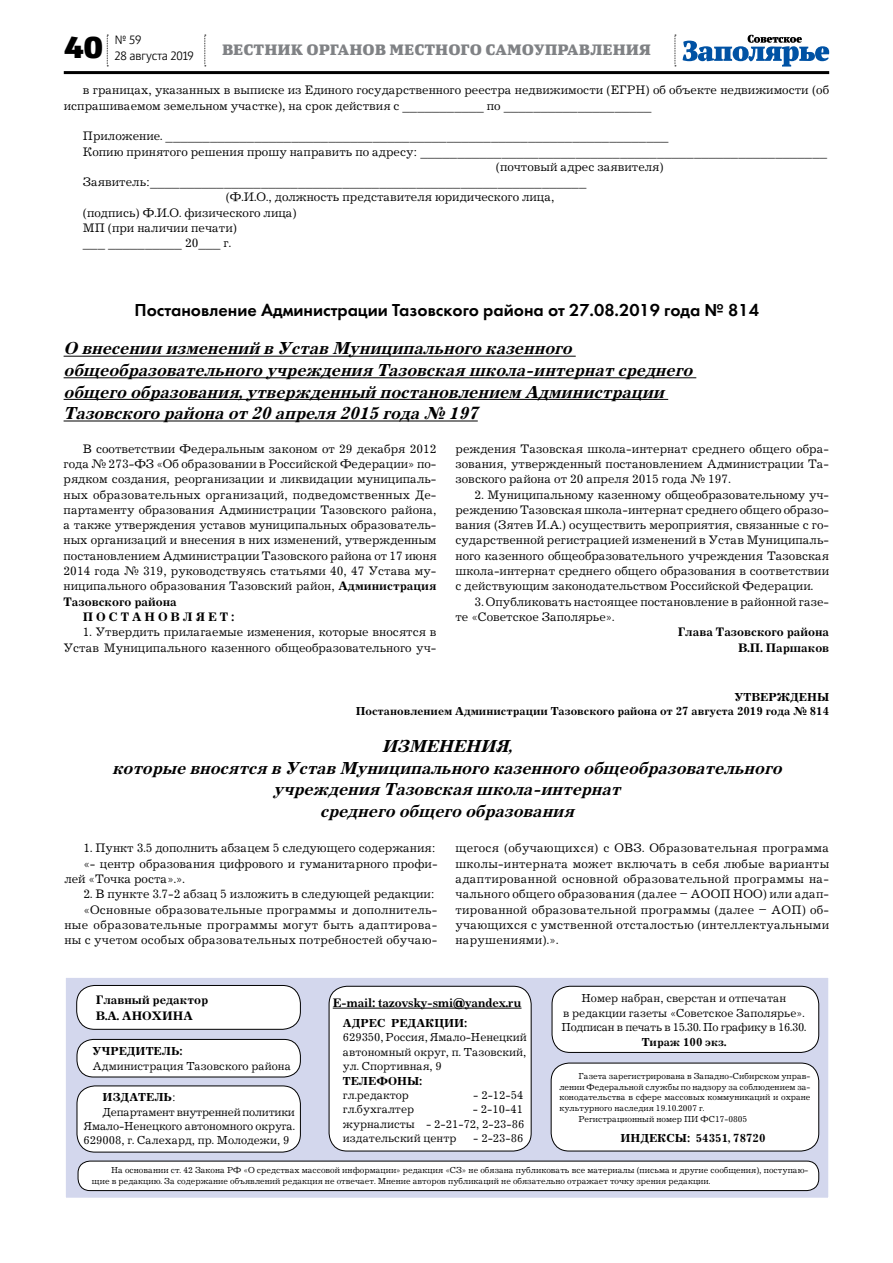
<style>
.page{position:relative;width:893px;height:1263px;background:#fff}
.page>*{position:absolute;margin:0;border:0;box-sizing:border-box;transform-origin:0 0}
.t1{font:900 30px "Yefimov Sans";color:#000}
.t2{font:italic 700 18px/21.6px "Journal C";color:#000}
.t3{font:18px "Futura Demi C";color:#000}
.t4{font:900 15px "Yefimov Serif";letter-spacing:.005em;color:#808285}
.t5{font:12.75px/15.3px "Journal C";color:#000;text-align:justify}
.t6{font:12.75px/15.3px "Journal C";letter-spacing:.02em;color:#000;text-align:right}
.t7{font:700 12.75px/15.3px "Journal C";color:#000}
.t8{font:700 12.75px "Journal C";letter-spacing:-.02em;color:#000}
.t9{font:12px/14.4px "Journal C";color:#000;text-align:justify}
.t10{font:700 12px/14.4px "Journal C";color:#000;text-align:right}
.t11{font:300 12px/15.8px "Yefimov Sans";letter-spacing:-.005em;color:#000}
.t12{font:9px/10.8px "Journal C";color:#000}
.s1{font-weight:700}
</style>
<div class="page">
<svg style="left:107px;top:35px;width:1px;height:31px"></svg>
<svg style="left:675px;top:35px;width:1px;height:31px"></svg>
<svg style="left:204px;top:35px;width:2px;height:31px"></svg>
<hr style="left:64px;top:71px;width:765px;height:3px;background:#000">
<svg style="left:683px;top:35px;width:146px;height:32px"></svg>
<div style="left:64px;top:976px;width:766px;height:223px;background:#d3d7ed;border:2px solid #fff"></div>
<div style="left:78px;top:1161px;width:741px;height:29px;background:#fff;border-radius:12px"></div>
<div style="left:78px;top:1161px;width:741px;height:30px;border:1px solid #000;border-radius:12px"></div>
<div style="left:77px;top:1086px;width:223px;height:66px;background:#fff;border-radius:18px"></div>
<div style="left:77px;top:1085px;width:224px;height:67px;border:1px solid #000;border-radius:18px"></div>
<div style="left:77px;top:1039px;width:223px;height:38px;background:#fff;border-radius:16px"></div>
<div style="left:77px;top:1039px;width:224px;height:38px;border:1px solid #000;border-radius:16px"></div>
<div style="left:77px;top:985px;width:223px;height:44px;background:#fff;border-radius:18px"></div>
<div style="left:76px;top:985px;width:225px;height:45px;border:1px solid #000;border-radius:18px"></div>
<div style="left:551px;top:1063px;width:268px;height:88px;background:#fff;border-radius:18px"></div>
<div style="left:551px;top:1063px;width:268px;height:88px;border:1px solid #000;border-radius:18px"></div>
<div style="left:329px;top:986px;width:202px;height:165px;background:#fff;border-radius:18px"></div>
<div style="left:329px;top:986px;width:202px;height:165px;border:1px solid #000;border-radius:18px"></div>
<div style="left:552px;top:986px;width:267px;height:66px;background:#fff;border-radius:18px"></div>
<div style="left:552px;top:986px;width:267px;height:67px;border:1px solid #000;border-radius:18px"></div>
<hr style="left:333px;top:1008px;width:188px;height:1px;background:#000">
<hr style="left:64px;top:356px;width:512px;height:1px;background:#000">
<hr style="left:64px;top:377px;width:632px;height:1px;background:#000">
<hr style="left:64px;top:399px;width:604px;height:1px;background:#000">
<hr style="left:64px;top:420px;width:414px;height:1px;background:#000">
<h1 class="t1" style="left:64px;top:28px;width:41px">40</h1>
<p class="t11" style="left:115px;top:32px;width:81px">№ 59<br>28 августа 2019</p>
<p class="t4" style="left:222px;top:40px;width:431px">вестник органов местного самоуправления</p>
<p class="t5" style="left:64px;top:83px;width:767px;text-indent:19px">в границах, указанных в выписке из Единого государственного реестра недвижимости (ЕГРН) об объекте недвижимости (об испрашиваемом земельном участке), на срок действия с ___________ по ____________________</p>
<p class="t5" style="left:83px;top:129px;width:587px">Приложение. ____________________________________________________________________</p>
<p class="t5" style="left:83px;top:144px;width:746px">Копию принятого решения прошу направить по адресу: _______________________________________________________</p>
<p class="t5" style="left:496px;top:159px;width:169px">(почтовый адрес заявителя)</p>
<p class="t5" style="left:83px;top:175px;width:505px">Заявитель:___________________________________________________________</p>
<p class="t5" style="left:226px;top:190px;width:330px">(Ф.И.О., должность представителя юридического лица,</p>
<p class="t5" style="left:83px;top:205px;width:215px">(подпись) Ф.И.О. физического лица)</p>
<p class="t5" style="left:83px;top:221px;width:156px">МП (при наличии печати)</p>
<p class="t5" style="left:83px;top:236px;width:150px">___ __________ 20___ г.</p>
<h2 class="t3" style="left:134px;top:300px;width:626px">Постановление Администрации Тазовского района от 27.08.2019 года № 814</h2>
<p class="t2" style="left:64px;top:338px;width:636px">О внесении изменений вУставМуниципальногоказенного общеобразовательногоучреждения Тазовская школа-интернатсреднего общегообразования,утвержденный постановлением Администрации Тазовскогорайонаот20апреля 2015года№ 197</p>
<p class="t5" style="left:83px;top:441px;width:355px">В соответствии Федеральным законом от 29 декабря 2012</p>
<p class="t5" style="left:64px;top:457px;width:374px">года № 273-ФЗ «Об образовании в Российской Федерации» по-</p>
<p class="t5" style="left:64px;top:472px;width:374px">рядком создания, реорганизации и ликвидации муниципаль-</p>
<p class="t6" style="left:64px;top:487px;width:374px">ных образовательных организаций, подведомственных Де-</p>
<p class="t5" style="left:64px;top:502px;width:374px">партаменту образования Администрации Тазовского района,</p>
<p class="t5" style="left:64px;top:518px;width:374px">а также утверждения уставов муниципальных образователь-</p>
<p class="t5" style="left:64px;top:533px;width:374px">ных организаций и внесения в них изменений, утвержденным</p>
<p class="t5" style="left:64px;top:548px;width:375px">постановлением Администрации Тазовского района от 17 июня</p>
<p class="t5" style="left:64px;top:564px;width:374px">2014 года № 319, руководствуясь статьями 40, 47 Устава му-</p>
<p class="t5" style="left:64px;top:579px;width:374px">ниципального образования Тазовский район, <span class="s1">Администрация</span></p>
<p class="t7" style="left:64px;top:594px;width:115px">Тазовского района</p>
<p class="t7" style="left:83px;top:609px;width:153px">П О С Т А Н О В Л Я Е Т :</p>
<p class="t5" style="left:64px;top:625px;width:374px;text-align:right">1. Утвердить прилагаемые изменения, которые вносятся в<br>Устав Муниципального казенного общеобразовательного уч-</p>
<p class="t5" style="left:455px;top:441px;width:375px">реждения Тазовская школа-интернат среднего общего обра&shy;зования, утвержденный постановлением Администрации Та&shy;зовского района от 20 апреля 2015 года № 197.</p>
<p class="t5" style="left:455px;top:487px;width:375px;text-indent:19px">2. Муниципальному казенному общеобразовательному уч&shy;реждению Тазовская школа-интернат среднего общего образо&shy;вания (Зятев И.А.) осуществить мероприятия, связанные с го&shy;сударственной регистрацией изменений в Устав Муниципаль&shy;ного казенного общеобразовательного учреждения Тазовская школа-интернат среднего общего образования в соответствии с действующим законодательством Российской Федерации.</p>
<p class="t5" style="left:455px;top:594px;width:375px;text-indent:19px">3. Опубликовать настоящее постановление в районной газе&shy;те «Советское Заполярье».</p>
<p class="t7" style="left:678px;top:625px;width:153px;text-align:right">Глава Тазовского района<br>В.П. Паршаков</p>
<p class="t10" style="left:356px;top:690px;width:475px">УТВЕРЖДЕНЫ<br>Постановлением Администрации Тазовского района от 27 августа 2019 года № 814</p>
<h2 class="t2" style="left:112px;top:736px;width:676px;text-align:center">ИЗМЕНЕНИЯ,<br>которыевносятся вУставМуниципальногоказенногообщеобразовательного учреждения Тазовская школа-интернат<br>среднегообщегообразования</h2>
<p class="t5" style="left:83px;top:841px;width:354px">1. Пункт 3.5 дополнить абзацем 5 следующего содержания:</p>
<p class="t5" style="left:83px;top:856px;width:356px">«- центр образования цифрового и гуманитарного профи-</p>
<p class="t5" style="left:64px;top:871px;width:122px">лей «Точка роста».».</p>
<p class="t6" style="left:64px;top:887px;width:375px">2. В пункте 3.7-2 абзац 5 изложить в следующей редакции: «Основные образовательные программы и дополнитель&shy;ные образовательные программы могут быть адаптирова&shy;ны с учетом особых образовательных потребностей обучаю-</p>
<p class="t5" style="left:455px;top:841px;width:375px">щегося (обучающихся) с ОВЗ. Образовательная программа школы-интерната может включать в себя любые варианты адаптированной основной образовательной программы на&shy;чального общего образования (далее – АООП НОО) или адап&shy;тированной образовательной программы (далее – АОП) об&shy;учающихся с умственной отсталостью (интеллектуальными нарушениями).».</p>
<p class="t7" style="left:96px;top:993px;width:114px">Главный редактор<br>В.А. Анохина</p>
<p class="t10" style="left:92px;top:1044px;width:19px">Учредитель</p>
<p class="t10" style="left:179px;top:1044px;width:5px">:</p>
<p class="t9" style="left:92px;top:1059px;width:200px">Администрация Тазовского района</p>
<p class="t10" style="left:103px;top:1090px;width:20px">Издатель</p>
<p class="t9" style="left:172px;top:1090px;width:5px">:</p>
<p class="t9" style="left:103px;top:1105px;width:194px">Департамент внутренней политики</p>
<p class="t9" style="left:83px;top:1119px;width:213px">Ямало-Ненецкого автономного округа.</p>
<p class="t9" style="left:83px;top:1134px;width:207px">629008, г. Салехард, пр. Молодежи, 9</p>
<p class="t9" style="left:562px;top:992px;width:246px;text-align:center">Номер набран, сверстан и отпечатан<br>в редакции газеты «Советское Заполярье».<br>Подписан в печать в 15.30. По графику в 16.30.</p>
<p class="t10" style="left:642px;top:1035px;width:86px">Тираж 100 экз.</p>
<p class="t8" style="left:333px;top:996px;width:190px">E-mail: tazovsky-smi@yandex.ru</p>
<p class="t10" style="left:343px;top:1016px;width:19px">Адрес</p>
<p class="t10" style="left:391px;top:1016px;width:11px">редакции</p>
<p class="t10" style="left:464px;top:1016px;width:5px">:</p>
<p class="t9" style="left:343px;top:1031px;width:185px">629350, Россия, Ямало-Ненецкий автономный округ, п. Тазовский, ул. Спортивная, 9</p>
<p class="t10" style="left:343px;top:1074px;width:19px">Телефоны</p>
<p class="t10" style="left:419px;top:1074px;width:5px">:</p>
<p class="t9" style="left:343px;top:1088px;width:68px">гл.редактор</p>
<p class="t9" style="left:473px;top:1088px;width:52px">- 2-12-54</p>
<p class="t9" style="left:343px;top:1103px;width:73px">гл.бухгалтер</p>
<p class="t12" style="left:578px;top:1071px;width:233px">Газета зарегистрирована в Западно-Сибирском управ-</p>
<p class="t12" style="left:559px;top:1082px;width:253px">лении Федеральной службы по надзору за соблюдением за-</p>
<p class="t12" style="left:559px;top:1092px;width:253px">конодательства в сфере массовых коммуникаций и охране</p>
<p class="t12" style="left:559px;top:1103px;width:147px">культурного наследия 19.10.2007 г.</p>
<p class="t12" style="left:578px;top:1114px;width:170px">Регистрационный номер ПИ ФС17-0805</p>
<p class="t9" style="left:343px;top:1103px;width:183px;text-indent:130px">- 2-10-41 журналисты - 2-21-72, 2-23-86 издательский центр</p>
<p class="t9" style="left:473px;top:1131px;width:52px">- 2-23-86</p>
<p class="t10" style="left:620px;top:1131px;width:11px">индексы</p>
<p class="t10" style="left:687px;top:1131px;width:80px">: 54351, 78720</p>
<p class="t12" style="left:92px;top:1165px;width:718px;text-indent:19px">На основании ст. 42 Закона РФ «О средствах массовой информации» редакция «СЗ» не обязана публиковать все материалы (письма и другие сообщения), поступаю&shy;щие в редакцию. За содержание объявлений редакция не отвечает. Мнение авторов публикаций не обязательно отражает точку зрения редакции.</p>
</div>
